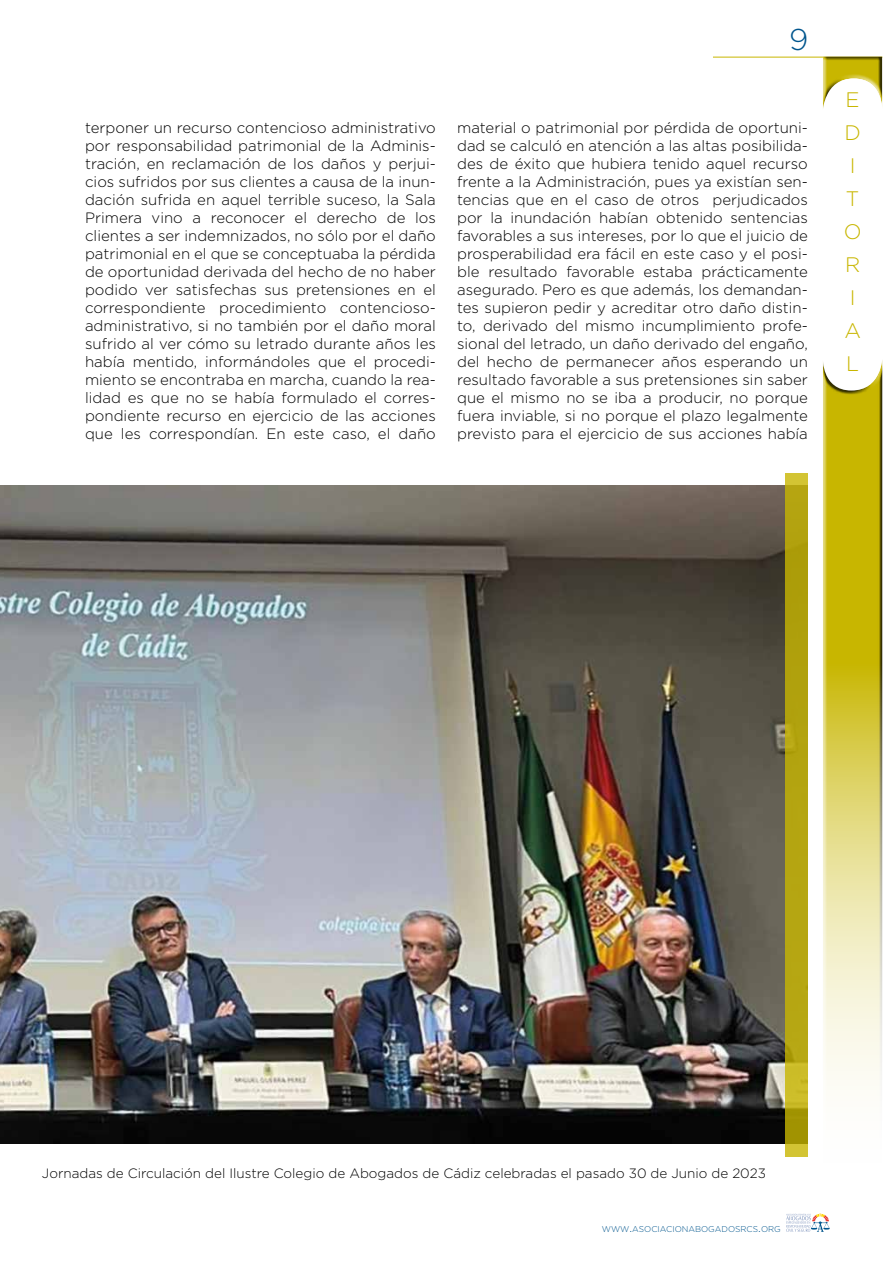
<style>
.page{position:relative;width:893px;height:1263px;background:#fff}
.page>*{position:absolute;margin:0;border:0;box-sizing:border-box;transform-origin:0 0}
.t1{font:300 30px "Gotham";color:#00558d}
.t2{font:300 21px/33px "Gotham";color:#c8b600}
.t3{font:300 15px/18px "Gotham";color:#000;text-align:justify}
.t4{font:300 13.5px "Gotham";color:#000}
.t5{font:300 8.4px "Gotham";color:#00558d}
.s1{font-size:12px}
</style>
<div class="page">
<svg style="left:786px;top:1213px;width:44px;height:19px"></svg>
<hr style="left:713px;top:57px;width:169px;height:1px;background:#c8b600">
<div style="left:822px;top:56px;width:63px;height:58px;background:#000;opacity:.75"></div>
<div style="left:821px;top:355px;width:62px;height:841px;background:#000;opacity:.75"></div>
<img style="left:0;top:486px;width:785px;height:658px">
<svg style="left:785px;top:473px;width:23px;height:684px;background:#b4a511"></svg>
<h1 class="t1" style="left:789px;top:21px;width:21px">9</h1>
<p class="t3" style="left:85px;top:118px;width:352px">terponer un recurso contencioso administrativo por responsabilidad patrimonial de la Adminis&shy;tración, en reclamación de los daños y perjui&shy;cios sufridos por sus clientes a causa de la inun&shy;dación sufrida en aquel terrible suceso, la Sala Primera vino a reconocer el derecho de los clientes a ser indemnizados, no sólo por el daño patrimonial en el que se conceptuaba la pérdida de oportunidad derivada del hecho de no haber podido ver satisfechas sus pretensiones en el correspondiente procedimiento contencioso&shy;administrativo, si no también por el daño moral sufrido al ver cómo su letrado durante años les había mentido, informándoles que el procedi&shy;miento se encontraba en marcha, cuando la rea&shy;lidad es que no se había formulado el corres&shy;pondiente recurso en ejercicio de las acciones que les correspondían. En este caso, el daño</p>
<p class="t3" style="left:457px;top:118px;width:352px">material o patrimonial por pérdida de oportuni&shy;dad se calculó en atención a las altas posibilida&shy;des de éxito que hubiera tenido aquel recurso frente a la Administración, pues ya existían sen&shy;tencias que en el caso de otros perjudicados por la inundación habían obtenido sentencias favorables a sus intereses, por lo que el juicio de prosperabilidad era fácil en este caso y el posi&shy;ble resultado favorable estaba prácticamente asegurado. Pero es que además, los demandan&shy;tes supieron pedir y acreditar otro daño distin&shy;to, derivado del mismo incumplimiento profe&shy;sional del letrado, un daño derivado del engaño, del hecho de permanecer años esperando un resultado favorable a sus pretensiones sin saber que el mismo no se iba a producir, no porque fuera inviable, si no porque el plazo legalmente previsto para el ejercicio de sus acciones había</p>
<h2 class="t2" style="left:844px;top:83px;width:19px">E<br>D<br>I<br>T<br>O<br>R<br>I<br>A<br>L</h2>
<p class="t4" style="left:42px;top:1164px;width:725px">Jornadas de Circulación del Ilustre Colegio de Abogados de Cádiz celebradas el pasado 30 de Junio de 2023</p>
<p class="t5" style="left:602px;top:1223px;width:180px">WWW<span class="s1">.</span>ASOCIACIONABOGADOSRCS<span class="s1">.</span>ORG</p>
</div>
